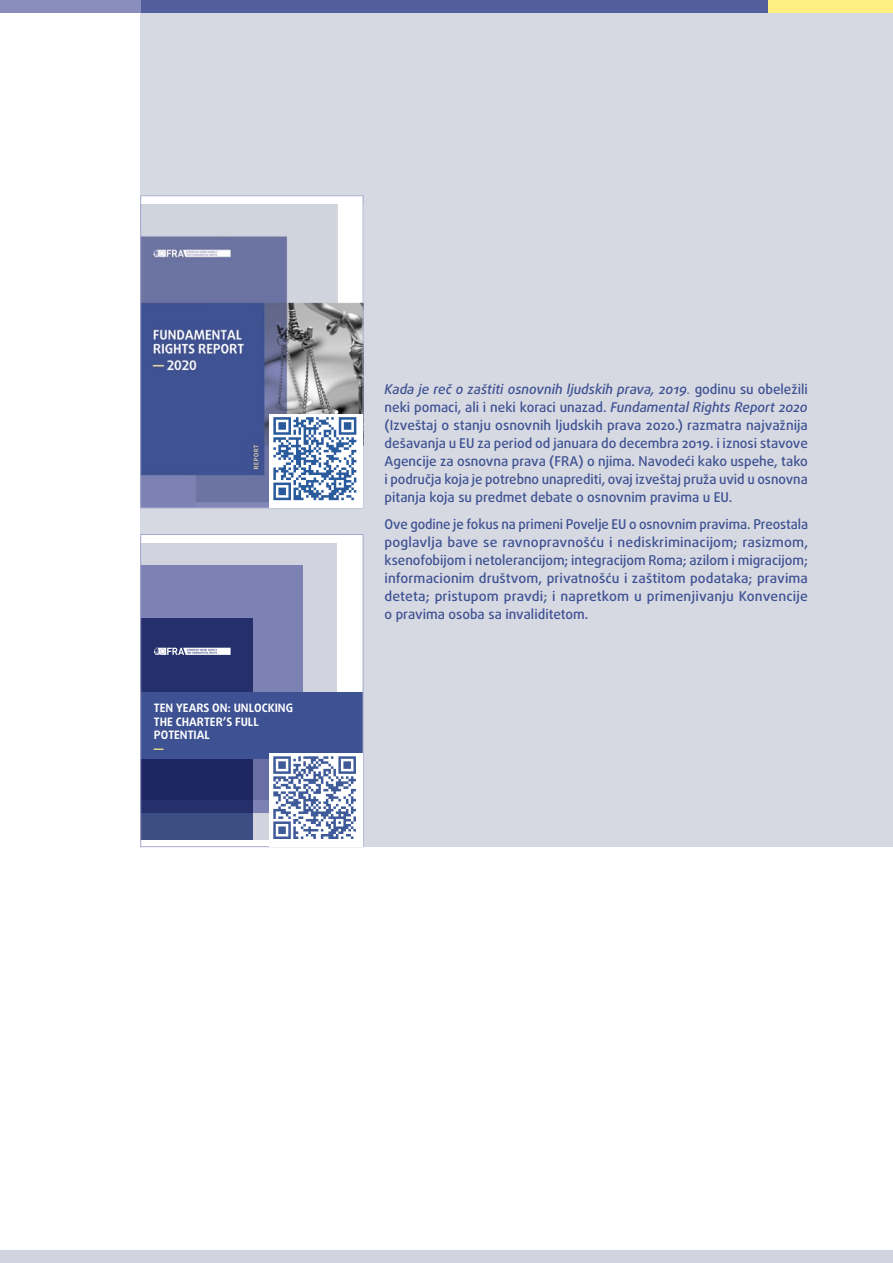
<style>
.page{position:relative;width:893px;height:1263px;background:#fff}
.page>*{position:absolute;margin:0;border:0;box-sizing:border-box;transform-origin:0 0}
.body_end_break{font:500 13.5px/18px "Daxline Pro";color:#3e5293;text-align:justify}
.body_end{font:500 13.5px/18px "Daxline Pro";color:#3e5293;text-align:justify}
.t1{font:700 11.55px/13px "Daxline Pro";color:#fff}
.t2{font:700 11.55px "Daxline Pro";color:#ffee81}
.s1{font-style:italic}
.s2{font-weight:400;font-style:italic}
</style>
<div class="page">
<hr style="left:0;top:0;width:1px;height:1201px;background:#d7d9e2">
<div style="left:140px;top:0;width:753px;height:847px;background:#d7d9e2"></div>
<div style="left:141px;top:196px;width:222px;height:312px;background:#fff"></div>
<img style="left:142px;top:205px;width:219px;height:301px">
<div style="left:140px;top:196px;width:223px;height:312px;border:1px solid #a5a7cc"></div>
<div style="left:269px;top:414px;width:94px;height:93px;background:#fff"></div>
<svg style="left:273px;top:417px;width:83px;height:83px"></svg>
<div style="left:141px;top:534px;width:222px;height:313px;background:#fff"></div>
<div style="left:141px;top:543px;width:196px;height:297px;background:#d1d4de"></div>
<div style="left:141px;top:565px;width:162px;height:248px;background:#7c82b4"></div>
<svg style="left:142px;top:618px;width:111px;height:222px;background:#2a3772"></svg>
<svg style="left:142px;top:759px;width:128px;height:41px;background:#29316b"></svg>
<svg style="left:153px;top:648px;width:78px;height:7px"></svg>
<div style="left:141px;top:692px;width:222px;height:67px;background:#3e5293"></div>
<div style="left:140px;top:534px;width:223px;height:313px;border:1px solid #a5a7cc"></div>
<div style="left:270px;top:753px;width:93px;height:93px;background:#fff"></div>
<svg style="left:273px;top:756px;width:83px;height:83px"></svg>
<div style="left:0;top:1250px;width:893px;height:13px;background:#d1d3de"></div>
<div style="left:0;top:0;width:141px;height:13px;background:#8a8ebc"></div>
<div style="left:141px;top:0;width:646px;height:13px;background:#51609d"></div>
<div style="left:769px;top:0;width:124px;height:13px;background:#ffee81"></div>
<p class="t1" style="left:154px;top:702px;width:141px">TEN YEARS ON: UNLOCKING<br>THE CHARTER’S FULL<br>POTENTIAL</p>
<p class="t2" style="left:154px;top:741px;width:11px">―</p>
<p class="body_end_break" style="left:384px;top:380px;width:425px"><span class="s1">Kada je reč o zaštiti osnovnih ljudskih prava, 2019</span><span class="s2">.</span> godinu su obeležili neki pomaci, ali i neki koraci unazad. <span class="s1">Fundamental Rights Report 2020 </span>(Izveštaj o stanju osnovnih ljudskih prava 2020.) razmatra najvažnija dešavanja u EU za period od januara do decembra 2019. i iznosi stavove Agencije za osnovna prava (FRA) o njima. Navodeći kako uspehe, tako i područja koja je potrebno unaprediti, ovaj izveštaj pruža uvid u osnovna pitanja koja su predmet debate o osnovnim pravima u EU.</p>
<p class="body_end" style="left:384px;top:515px;width:425px">Ove godine je fokus na primeni Povelje EU o osnovnim pravima. Preostala poglavlja bave se ravnopravnošću i nediskriminacijom; rasizmom, ksenofobijom i netolerancijom; integracijom Roma; azilom i migracijom; informacionim društvom, privatnošću i zaštitom podataka; pravima deteta; pristupom pravdi; i napretkom u primenjivanju Konvencije o pravima osoba sa invaliditetom.</p>
</div>
